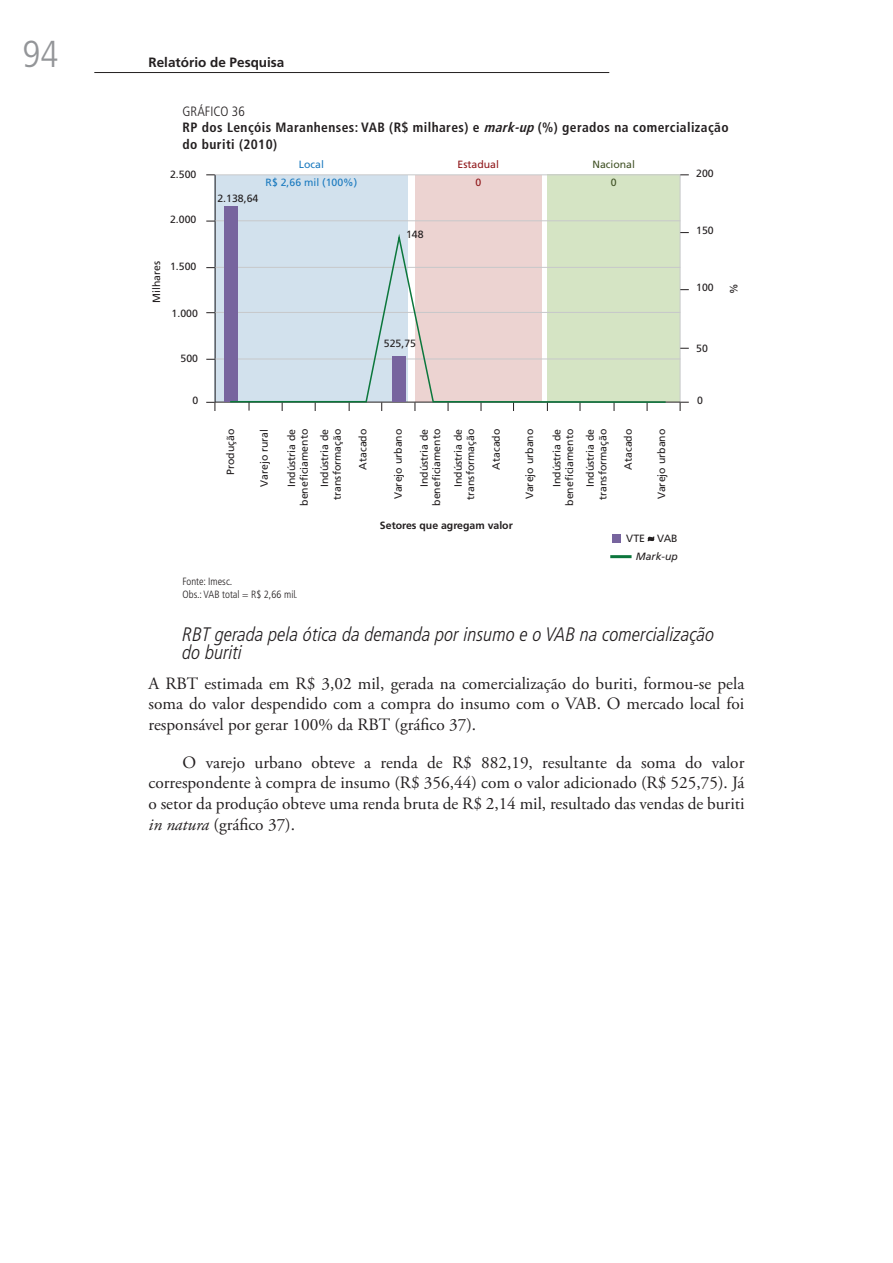
<style>
.page{position:relative;width:893px;height:1263px;background:#fff}
.page>*{position:absolute;margin:0;border:0;box-sizing:border-box;transform-origin:0 0}
.t1{font:condensed 37.5px "Frutiger 47 Light";color:#939598}
.titulo_4{font:italic 300 condensed 19.5px/18px "Frutiger LT Pro";color:#231f20}
.texto_corrido{font:17.25px/20.7px "Adobe Garamond Pro";color:#231f20;text-align:justify}
.texto_corrido_sem_re{font:17.25px/20.7px "Adobe Garamond Pro";color:#231f20;text-align:justify}
.titulo_2_grafico_soz{font:700 condensed 13.5px/16.2px "Frutiger LT Pro";letter-spacing:.03em;color:#231f20}
.t2{font:700 13.5px "Frutiger LT Pro";color:#231f20}
.titulo_1_grafico{font:300 condensed 13.5px "Frutiger LT Pro";color:#231f20}
.t3{font:10.5px/12.6px "Frutiger";color:#231f20;text-align:right}
.elaboracao_grafico{font:300 condensed 10.5px "Frutiger LT Pro";color:#231f20}
.t4{font:10.5px "Frutiger 65 Bold";color:#231f20}
.t5{font:10.5px "Frutiger";color:#1b7abf}
.t6{font:10.5px/18.3px "Frutiger 56 Italic";color:#231f20;text-align:right}
.fonte_grafico{font:300 condensed 10.5px "Frutiger LT Pro";color:#231f20}
.t7{font:10.5px "Frutiger";color:#90181b}
.t8{font:10.5px "Frutiger";color:#425327}
.s1{font-style:italic}
.s2{font-family:"Frutiger"}
.s3{font-family:"Frutiger LT Pro";font-weight:300}
</style>
<div class="page">
<hr style="left:94px;top:72px;width:515px;height:1px;background:#231f20">
<div style="left:215px;top:175px;width:193px;height:226px;background:#d2e1ed"></div>
<div style="left:415px;top:175px;width:126px;height:226px;background:#ecd3d1"></div>
<div style="left:547px;top:175px;width:132px;height:227px;background:#d5e4c4"></div>
<hr style="left:215px;top:175px;width:1px;height:227px;background:#231f20">
<hr style="left:679px;top:175px;width:1px;height:227px;background:#c7c8ca">
<hr style="left:215px;top:401px;width:465px;height:1px;background:#231f20">
<hr style="left:215px;top:174px;width:465px;height:1px;background:#c7c8ca">
<hr style="left:215px;top:267px;width:465px;height:1px;background:#c7c8ca">
<hr style="left:215px;top:358px;width:465px;height:1px;background:#c7c8ca">
<hr style="left:215px;top:312px;width:465px;height:1px;background:#c7c8ca">
<svg style="left:679px;top:402px;width:9px;height:9px"></svg>
<svg style="left:206px;top:402px;width:9px;height:9px"></svg>
<hr style="left:215px;top:220px;width:465px;height:1px;background:#c7c8ca">
<div style="left:224px;top:207px;width:13px;height:194px;background:#77649e"></div>
<svg style="left:647px;top:537px;width:6px;height:3px"></svg>
<div style="left:612px;top:534px;width:8px;height:8px;background:#77649e"></div>
<hr style="left:610px;top:555px;width:21px;height:3px;background:#0b763c">
<svg style="left:228px;top:230px;width:439px;height:173px"></svg>
<h1 class="t1" style="left:22px;top:32px;width:38px">94</h1>
<p class="t2" style="left:148px;top:55px;width:137px">Relatório de Pesquisa</p>
<p class="titulo_1_grafico" style="left:182px;top:104px;width:64px">GRÁFICO 36</p>
<p class="titulo_2_grafico_soz" style="left:182px;top:119px;width:547px">RP dos Lençóis Maranhenses: VAB (R$ milhares) e <span class="s1">mark-up</span> (%) gerados na comercialização do buriti (2010)</p>
<p class="t5" style="left:299px;top:158px;width:27px">Local</p>
<p class="t7" style="left:457px;top:158px;width:43px">Estadual</p>
<p class="t8" style="left:592px;top:158px;width:44px">Nacional</p>
<p class="t5" style="left:265px;top:176px;width:93px">R$ 2,66 mil (100%)</p>
<p class="t7" style="left:475px;top:176px;width:7px">0</p>
<p class="t8" style="left:610px;top:176px;width:7px">0</p>
<p class="t3" style="left:696px;top:167px;width:19px">200</p>
<p class="t3" style="left:170px;top:168px;width:28px">2.500</p>
<p class="t3" style="left:170px;top:213px;width:28px">2.000</p>
<p class="t3" style="left:150px;top:303px;width:44px;rotate:-90deg">Milhares</p>
<p class="t3" style="left:170px;top:260px;width:28px">1.500</p>
<p class="t3" style="left:171px;top:306px;width:28px">1.000</p>
<p class="t3" style="left:180px;top:352px;width:19px">500</p>
<p class="t3" style="left:192px;top:394px;width:7px">0</p>
<p class="t3" style="left:217px;top:192px;width:42px">2.138,64</p>
<p class="t3" style="left:406px;top:228px;width:19px">148</p>
<p class="t3" style="left:384px;top:337px;width:34px">525,75</p>
<p class="t3" style="left:224px;top:475px;width:48px;rotate:-90deg">Produção</p>
<p class="t3" style="left:356px;top:469px;width:42px;rotate:-90deg">Atacado</p>
<p class="t3" style="left:285px;top:505px;width:79px;rotate:-90deg">Indústria de beneficiamento</p>
<p class="t3" style="left:417px;top:505px;width:79px;rotate:-90deg">Indústria de beneficiamento</p>
<p class="t3" style="left:550px;top:505px;width:79px;rotate:-90deg">Indústria de beneficiamento</p>
<p class="t3" style="left:584px;top:487px;width:60px;rotate:-90deg">Indústria de</p>
<p class="t3" style="left:318px;top:500px;width:73px;rotate:-90deg">Indústria de transformação</p>
<p class="t3" style="left:392px;top:499px;width:72px;rotate:-90deg">Varejo urbano</p>
<p class="t3" style="left:490px;top:469px;width:42px;rotate:-90deg">Atacado</p>
<p class="t3" style="left:523px;top:499px;width:72px;rotate:-90deg">Varejo urbano</p>
<p class="t3" style="left:451px;top:487px;width:60px;rotate:-90deg">Indústria de</p>
<p class="t3" style="left:464px;top:500px;width:73px;rotate:-90deg">transformação</p>
<p class="t3" style="left:596px;top:500px;width:73px;rotate:-90deg">transformação</p>
<p class="t3" style="left:258px;top:486px;width:59px;rotate:-90deg">Varejo rural</p>
<p class="t4" style="left:380px;top:519px;width:134px">Setores que agregam valor</p>
<p class="t3" style="left:621px;top:469px;width:42px;rotate:-90deg">Atacado</p>
<p class="t3" style="left:655px;top:499px;width:72px;rotate:-90deg">Varejo urbano</p>
<p class="t6" style="left:626px;top:528px;width:53px"><span class="s2">VTE</span> <span class="s3">≈</span> <span class="s2">VAB<br></span>Mark-up</p>
<p class="t3" style="left:696px;top:224px;width:19px">150</p>
<p class="t3" style="left:696px;top:281px;width:19px">100</p>
<p class="t3" style="left:727px;top:293px;width:12px;rotate:-90deg">%</p>
<p class="t3" style="left:696px;top:342px;width:13px">50</p>
<p class="t3" style="left:697px;top:394px;width:7px">0</p>
<p class="fonte_grafico" style="left:182px;top:575px;width:51px">Fonte: Imesc.</p>
<p class="elaboracao_grafico" style="left:182px;top:588px;width:116px">Obs.: VAB total = R$ 2,66 mil.</p>
<p class="titulo_4" style="left:182px;top:625px;width:533px">RBT gerada pela ótica da demanda por insumo e o VAB na comercialização do buriti</p>
<p class="texto_corrido_sem_re" style="left:148px;top:673px;width:597px">A RBT estimada em R$ 3,02 mil, gerada na comercialização do buriti, formou-se pela soma do valor despendido com a compra do insumo com o VAB. O mercado local foi responsável por gerar 100% da RBT (gráfico 37).</p>
<p class="texto_corrido" style="left:148px;top:752px;width:597px;text-indent:34px">O varejo urbano obteve a renda de R$ 882,19, resultante da soma do valor correspondente à compra de insumo (R$ 356,44) com o valor adicionado (R$ 525,75). Já o setor da produção obteve uma renda bruta de R$ 2,14 mil, resultado das vendas de buriti <span class="s1">in natura</span> (gráfico 37).</p>
</div>
